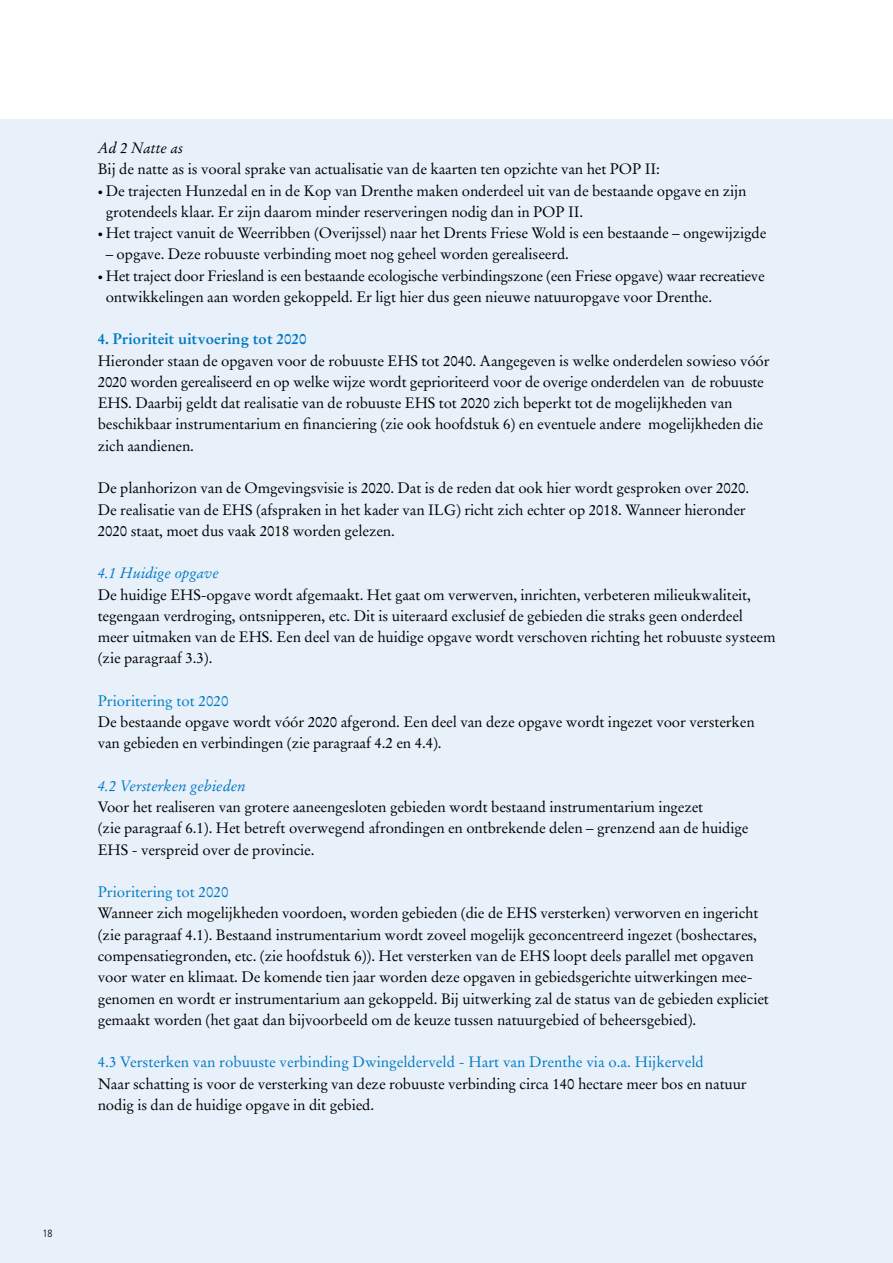
<style>
.page{position:relative;width:893px;height:1263px;background:#fff}
.page>*{position:absolute;margin:0;border:0;box-sizing:border-box;transform-origin:0 0}
.t1{font:15px/21.3px "Stempel Garamond LT";letter-spacing:-.01em;color:#000}
.t2{font:15px "Stempel Garamond LT";color:#007ac2}
.t3{font:italic 15px "Stempel Garamond LT";letter-spacing:-.01em;color:#007ac2}
.t4{font:700 15px "Stempel Garamond LT";color:#007ac2}
.t5{font:italic 15px "Stempel Garamond LT";letter-spacing:-.01em;color:#000}
.t6{font:300 condensed 10.5px "Frutiger";color:#000}
.s1{font-size:10.5px}
</style>
<div class="page">
<div style="left:0;top:119px;width:893px;height:1144px;background:#e8f0fa"></div>
<p class="t5" style="left:98px;top:139px;width:87px">Ad 2 Natte as</p>
<p class="t1" style="left:98px;top:159px;width:564px">Bij de natte as is vooral sprake van actualisatie van de kaarten ten opzichte van het POP II:</p>
<p class="t1" style="left:106px;top:180px;width:642px;text-indent:-8px"><span class="s1">•</span> De trajecten Hunzedal en in de Kop van Drenthe maken onderdeel uit van de bestaande opgave en zijn grotendeels klaar. Er zijn daarom minder reserveringen nodig dan in POP II.</p>
<p class="t1" style="left:98px;top:222px;width:670px"><span class="s1">•</span> Het traject vanuit de Weerribben (Overijssel) naar het Drents Friese Wold is een bestaande – ongewijzigde</p>
<p class="t1" style="left:106px;top:244px;width:465px">– opgave. Deze robuuste verbinding moet nog geheel worden gerealiseerd.</p>
<p class="t1" style="left:106px;top:265px;width:661px;text-indent:-8px"><span class="s1">•</span> Het traject door Friesland is een bestaande ecologische verbindingszone (een Friese opgave) waar recreatieve ontwikkelingen aan worden gekoppeld. Er ligt hier dus geen nieuwe natuuropgave voor Drenthe.</p>
<p class="t4" style="left:98px;top:330px;width:210px">4. Prioriteit uitvoering tot 2020</p>
<p class="t1" style="left:98px;top:350px;width:673px">Hieronder staan de opgaven voor de robuuste EHS tot 2040. Aangegeven is welke onderdelen sowieso vóór 2020 worden gerealiseerd en op welke wijze wordt geprioriteerd voor de overige onderdelen van de robuuste EHS. Daarbij geldt dat realisatie van de robuuste EHS tot 2020 zich beperkt tot de mogelijkheden van beschikbaar instrumentarium en financiering (zie ook hoofdstuk 6) en eventuele andere mogelijkheden die zich aandienen.</p>
<p class="t1" style="left:98px;top:477px;width:653px">De planhorizon van de Omgevingsvisie is 2020. Dat is de reden dat ook hier wordt gesproken over 2020.<br>De realisatie van de EHS (afspraken in het kader van ILG) richt zich echter op 2018. Wanneer hieronder<br>2020 staat, moet dus vaak 2018 worden gelezen.</p>
<p class="t3" style="left:98px;top:564px;width:123px">4.1 Huidige opgave</p>
<p class="t1" style="left:98px;top:584px;width:679px">De huidige EHS-opgave wordt afgemaakt. Het gaat om verwerven, inrichten, verbeteren milieukwaliteit, tegengaan verdroging, ontsnipperen, etc. Dit is uiteraard exclusief de gebieden die straks geen onderdeel meer uitmaken van de EHS. Een deel van de huidige opgave wordt verschoven richting het robuuste systeem (zie paragraaf 3.3).</p>
<p class="t2" style="left:98px;top:692px;width:132px">Prioritering tot 2020</p>
<p class="t1" style="left:98px;top:711px;width:658px">De bestaande opgave wordt vóór 2020 afgerond. Een deel van deze opgave wordt ingezet voor versterken van gebieden en verbindingen (zie paragraaf 4.2 en 4.4).</p>
<p class="t3" style="left:98px;top:776px;width:149px">4.2 Versterken gebieden</p>
<p class="t1" style="left:98px;top:796px;width:652px">Voor het realiseren van grotere aaneengesloten gebieden wordt bestaand instrumentarium ingezet<br>(zie paragraaf 6.1). Het betreft overwegend afrondingen en ontbrekende delen – grenzend aan de huidige<br>EHS - verspreid over de provincie.</p>
<p class="t2" style="left:98px;top:883px;width:132px">Prioritering tot 2020</p>
<p class="t1" style="left:98px;top:903px;width:673px">Wanneer zich mogelijkheden voordoen, worden gebieden (die de EHS versterken) verworven en ingericht (zie paragraaf 4.1). Bestaand instrumentarium wordt zoveel mogelijk geconcentreerd ingezet (boshectares, compensatiegronden, etc. (zie hoofdstuk 6)). Het versterken van de EHS loopt deels parallel met opgaven voor water en klimaat. De komende tien jaar worden deze opgaven in gebiedsgerichte uitwerkingen mee&shy;genomen en wordt er instrumentarium aan gekoppeld. Bij uitwerking zal de status van de gebieden expliciet gemaakt worden (het gaat dan bijvoorbeeld om de keuze tussen natuurgebied of beheersgebied).</p>
<p class="t2" style="left:98px;top:1053px;width:608px">4.3 Versterken van robuuste verbinding Dwingelderveld - Hart van Drenthe via o.a. Hijkerveld</p>
<p class="t1" style="left:98px;top:1073px;width:650px">Naar schatting is voor de versterking van deze robuuste verbinding circa 140 hectare meer bos en natuur nodig is dan de huidige opgave in dit gebied.</p>
<p class="t6" style="left:43px;top:1228px;width:12px">18</p>
</div>
